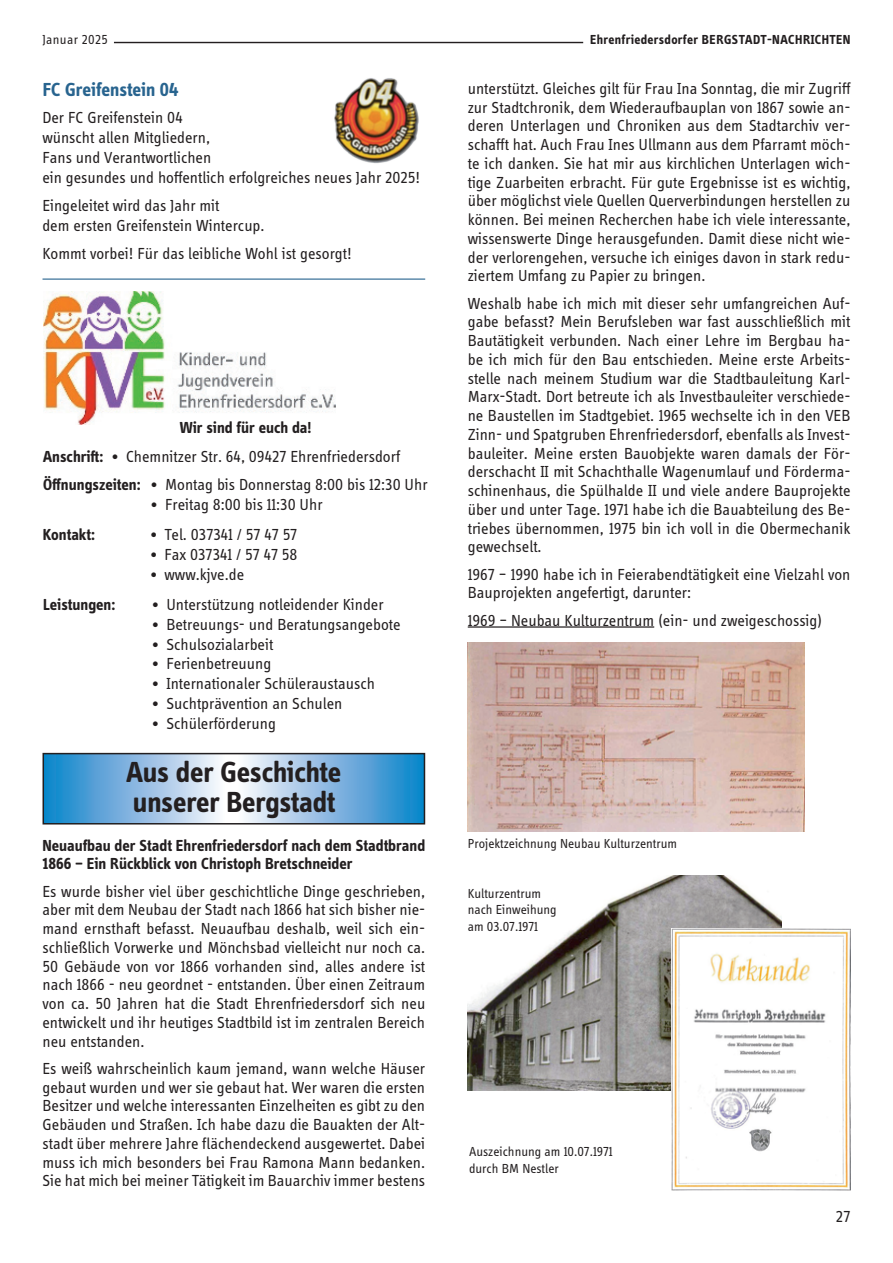
<style>
.page{position:relative;width:893px;height:1263px;background:#fff}
.page>*{position:absolute;margin:0;border:0;box-sizing:border-box;transform-origin:0 0}
.t1{font:700 30px "Info Display Pro";letter-spacing:-.005em;color:#231f20}
.Mengentext_normal{font:700 19.5px "Info Display Pro";color:#28648f}
.Mengentext_normal-2{font:16.5px/18.8px "Info Display Pro";color:#231f20;text-align:justify}
.Mengentext_normal-3{font:700 16.5px/18.8px "Info Display Pro";color:#231f20}
.Mengentext_normal-4{font:13.5px "Info Display Pro";color:#231f20}
.t2{font:700 13.5px "Info Display Pro";letter-spacing:.03em;color:#231f20}
.Mengentext_normal-5{font:13.5px "Info Display Pro";letter-spacing:.025em;color:#231f20}
.s1{font-weight:700}
</style>
<div class="page">
<hr style="left:114px;top:42px;width:469px;height:1px;background:#231f20">
<img style="left:334px;top:78px;width:85px;height:86px">
<hr style="left:43px;top:279px;width:382px;height:1px;background:#28648f">
<img style="left:43px;top:292px;width:293px;height:132px">
<img style="left:46px;top:756px;width:376px;height:65px">
<div style="left:43px;top:753px;width:382px;height:71px;border:2px solid #231f20"></div>
<hr style="left:468px;top:626px;width:186px;height:2px;background:#231f20">
<img style="left:468px;top:642px;width:336px;height:189px">
<img style="left:468px;top:875px;width:313px;height:216px">
<img style="left:672px;top:929px;width:178px;height:262px">
<p class="Mengentext_normal-5" style="left:43px;top:31px;width:67px">Januar 2025</p>
<p class="t2" style="left:590px;top:31px;width:262px">Ehrenfriedersdorfer BERGSTADT-NACHRICHTEN</p>
<p class="Mengentext_normal" style="left:43px;top:78px;width:137px">FC Greifenstein 04</p>
<p class="Mengentext_normal-2" style="left:42px;top:108px;width:142px">Der FC Greifenstein 04</p>
<p class="Mengentext_normal-2" style="left:42px;top:128px;width:169px">wünscht allen Mitgliedern,</p>
<p class="Mengentext_normal-2" style="left:42px;top:148px;width:170px">Fans und Verantwortlichen</p>
<p class="Mengentext_normal-2" style="left:42px;top:167px;width:379px">ein gesundes und hoffentlich erfolgreiches neues Jahr 2025!</p>
<p class="Mengentext_normal-2" style="left:42px;top:196px;width:179px">Eingeleitet wird das Jahr mit</p>
<p class="Mengentext_normal-2" style="left:42px;top:216px;width:224px">dem ersten Greifenstein Wintercup.</p>
<p class="Mengentext_normal-2" style="left:42px;top:244px;width:311px">Kommt vorbei! Für das leibliche Wohl ist gesorgt!</p>
<p class="Mengentext_normal-3" style="left:180px;top:418px;width:133px">Wir sind für euch da!</p>
<p class="Mengentext_normal-2" style="left:43px;top:446px;width:358px"><span class="s1">Anschrift: •</span> Chemnitzer Str. 64, 09427 Ehrenfriedersdorf</p>
<p class="Mengentext_normal-2" style="left:43px;top:475px;width:386px"><span class="s1">Öffnungszeiten: •</span> Montag bis Donnerstag 8:00 bis 12:30 Uhr</p>
<p class="Mengentext_normal-2" style="left:151px;top:494px;width:173px"><span class="s1">•</span> Freitag 8:00 bis 11:30 Uhr</p>
<p class="Mengentext_normal-3" style="left:43px;top:525px;width:54px">Kontakt:</p>
<p class="Mengentext_normal-2" style="left:151px;top:525px;width:148px"><span class="s1">•</span> Tel. 037341 / 57 47 57</p>
<p class="Mengentext_normal-2" style="left:151px;top:545px;width:148px"><span class="s1">•</span> Fax 037341 / 57 47 58</p>
<p class="Mengentext_normal-2" style="left:151px;top:565px;width:95px"><span class="s1">•</span> www.kjve.de</p>
<p class="Mengentext_normal-3" style="left:43px;top:595px;width:74px">Leistungen:</p>
<p class="Mengentext_normal-2" style="left:153px;top:595px;width:233px"><span class="s1">•</span> Unterstützung notleidender Kinder</p>
<p class="Mengentext_normal-2" style="left:153px;top:614px;width:250px"><span class="s1">•</span> Betreuungs- und Beratungsangebote</p>
<p class="Mengentext_normal-2" style="left:153px;top:634px;width:122px"><span class="s1">•</span> Schulsozialarbeit</p>
<p class="Mengentext_normal-2" style="left:153px;top:654px;width:120px"><span class="s1">•</span> Ferienbetreuung</p>
<p class="Mengentext_normal-2" style="left:153px;top:674px;width:224px"><span class="s1">•</span> Internationaler Schüleraustausch</p>
<p class="Mengentext_normal-2" style="left:153px;top:694px;width:191px"><span class="s1">•</span> Suchtprävention an Schulen</p>
<p class="Mengentext_normal-2" style="left:153px;top:713px;width:125px"><span class="s1">•</span> Schülerförderung</p>
<p class="t1" style="left:127px;top:754px;width:216px">Aus der Geschichte</p>
<p class="t1" style="left:133px;top:784px;width:204px">unserer Bergstadt</p>
<p class="Mengentext_normal-3" style="left:43px;top:835px;width:384px">Neuaufbau der Stadt Ehrenfriedersdorf nach dem Stadtbrand<br>1866 – Ein Rückblick von Christoph Bretschneider</p>
<p class="Mengentext_normal-2" style="left:43px;top:881px;width:384px">Es wurde bisher viel über geschichtliche Dinge geschrieben, aber mit dem Neubau der Stadt nach 1866 hat sich bisher nie&shy;mand ernsthaft befasst. Neuaufbau deshalb, weil sich ein&shy;schließlich Vorwerke und Mönchsbad vielleicht nur noch ca.<br>50 Gebäude von vor 1866 vorhanden sind, alles andere ist nach 1866 - neu geordnet - entstanden. Über einen Zeitraum von ca. 50 Jahren hat die Stadt Ehrenfriedersdorf sich neu entwickelt und ihr heutiges Stadtbild ist im zentralen Bereich neu entstanden.</p>
<p class="Mengentext_normal-2" style="left:43px;top:1058px;width:384px">Es weiß wahrscheinlich kaum jemand, wann welche Häuser gebaut wurden und wer sie gebaut hat. Wer waren die ersten Besitzer und welche interessanten Einzelheiten es gibt zu den Gebäuden und Straßen. Ich habe dazu die Bauakten der Alt&shy;stadt über mehrere Jahre flächendeckend ausgewertet. Dabei muss ich mich besonders bei Frau Ramona Mann bedanken.<br>Sie hat mich bei meiner Tätigkeit im Bauarchiv immer bestens</p>
<p class="Mengentext_normal-2" style="left:468px;top:79px;width:384px">unterstützt. Gleiches gilt für Frau Ina Sonntag, die mir Zugriff zur Stadtchronik, dem Wiederaufbauplan von 1867 sowie an&shy;deren Unterlagen und Chroniken aus dem Stadtarchiv ver&shy;schafft hat. Auch Frau Ines Ullmann aus dem Pfarramt möch&shy;te ich danken. Sie hat mir aus kirchlichen Unterlagen wich&shy;tige Zuarbeiten erbracht. Für gute Ergebnisse ist es wichtig, über möglichst viele Quellen Querverbindungen herstellen zu können. Bei meinen Recherchen habe ich viele interessante, wissenswerte Dinge herausgefunden. Damit diese nicht wie&shy;der verlorengehen, versuche ich einiges davon in stark redu&shy;ziertem Umfang zu Papier zu bringen.</p>
<p class="Mengentext_normal-2" style="left:468px;top:293px;width:384px">Weshalb habe ich mich mit dieser sehr umfangreichen Auf&shy;gabe befasst? Mein Berufsleben war fast ausschließlich mit Bautätigkeit verbunden. Nach einer Lehre im Bergbau ha&shy;be ich mich für den Bau entschieden. Meine erste Arbeits&shy;stelle nach meinem Studium war die Stadtbauleitung Karl-Marx-Stadt. Dort betreute ich als Investbauleiter verschiede&shy;ne Baustellen im Stadtgebiet. 1965 wechselte ich in den VEB Zinn- und Spatgruben Ehrenfriedersdorf, ebenfalls als Invest&shy;bauleiter. Meine ersten Bauobjekte waren damals der För&shy;derschacht II mit Schachthalle Wagenumlauf und Förderma&shy;schinenhaus, die Spülhalde II und viele andere Bauprojekte über und unter Tage. 1971 habe ich die Bauabteilung des Be&shy;triebes übernommen, 1975 bin ich voll in die Obermechanik gewechselt.</p>
<p class="Mengentext_normal-2" style="left:468px;top:564px;width:384px">1967 – 1990 habe ich in Feierabendtätigkeit eine Vielzahl von<br>Bauprojekten angefertigt, darunter:</p>
<p class="Mengentext_normal-2" style="left:468px;top:610px;width:356px">1969 – Neubau Kulturzentrum (ein- und zweigeschossig)</p>
<p class="Mengentext_normal-4" style="left:468px;top:836px;width:211px">Projektzeichnung Neubau Kulturzentrum</p>
<p class="Mengentext_normal-4" style="left:468px;top:886px;width:75px">Kulturzentrum</p>
<p class="Mengentext_normal-4" style="left:468px;top:902px;width:91px">nach Einweihung</p>
<p class="Mengentext_normal-4" style="left:468px;top:918px;width:72px">am 03.07.1971</p>
<p class="Mengentext_normal-4" style="left:469px;top:1144px;width:145px">Auszeichnung am 10.07.1971</p>
<p class="Mengentext_normal-4" style="left:469px;top:1160px;width:91px">durch BM Nestler</p>
<p class="Mengentext_normal-2" style="left:836px;top:1206px;width:16px">27</p>
</div>
